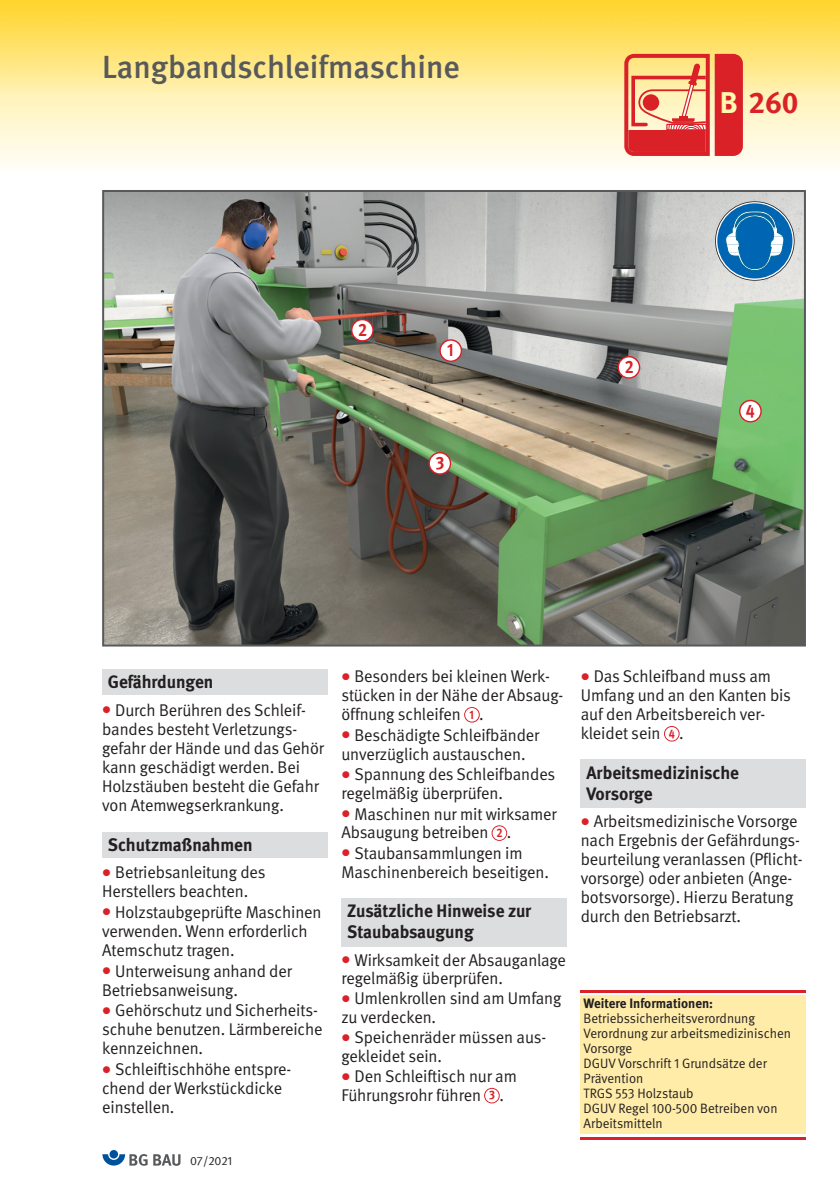
<style>
.page{position:relative;width:840px;height:1191px;background:#fff}
.page>*{position:absolute;margin:0;border:0;box-sizing:border-box;transform-origin:0 0}
.t1{font:500 32px "DGUV Meta";color:#58595b}
.t2{font:700 30px "DGUV Meta";color:#da2128}
.t3{font:700 18px/21px "DGUV Meta";color:#231f20}
.t4{font:700 18px "DGUV Meta";color:#da2128;scale:.9 1}
.t5{font:17px/19px "DGUV Meta";letter-spacing:-.005em;color:#231f20}
.t6{font:13.6px/15px "DGUV Meta";color:#231f20}
.t7{font:700 13.6px "DGUV Meta";color:#231f20}
.t8{font:700 12.4px "DGUV Meta";color:#da2128;scale:.9 1}
.t9{font:12px "DGUV Meta";letter-spacing:-.005em;color:#231f20}
.s1{color:#fff9ae}
.s2{color:#da2128}
</style>
<div class="page">
<svg style="left:0;top:96px;width:839px;height:70px;background:#fdeecf"></svg>
<img style="left:0;top:0;width:839px;height:96px">
<div style="left:642px;top:94px;width:16px;height:17px;background:#da2128;border-radius:50%"></div>
<svg style="left:671px;top:63px;width:29px;height:59px;background:#f5bb8e"></svg>
<svg style="left:624px;top:54px;width:9px;height:102px"></svg>
<div style="left:714px;top:54px;width:28px;height:102px;background:#da2128"></div>
<div style="left:102px;top:669px;width:225px;height:25px;background:#dcddde"></div>
<div style="left:102px;top:832px;width:225px;height:25px;background:#dcddde"></div>
<div style="left:341px;top:898px;width:225px;height:48px;background:#dcddde"></div>
<svg style="left:491px;top:825px;width:16px;height:16px"></svg>
<div style="left:492px;top:826px;width:14px;height:14px;background:#fff;border-radius:50%"></div>
<svg style="left:464px;top:707px;width:15px;height:15px"></svg>
<div style="left:465px;top:708px;width:13px;height:13px;background:#fff;border-radius:50%"></div>
<svg style="left:484px;top:1087px;width:15px;height:16px"></svg>
<div style="left:485px;top:1088px;width:13px;height:14px;background:#fff;border-radius:50%"></div>
<div style="left:580px;top:759px;width:225px;height:48px;background:#dcddde"></div>
<img style="left:105px;top:193px;width:697px;height:450px">
<div style="left:102px;top:190px;width:703px;height:456px;border:2px solid #58595b"></div>
<svg style="left:663px;top:726px;width:16px;height:15px"></svg>
<div style="left:664px;top:727px;width:14px;height:13px;background:#fff;border-radius:50%"></div>
<div style="left:109px;top:1150px;width:9px;height:8px;background:#00519c;border-radius:50%"></div>
<svg style="left:102px;top:1154px;width:45px;height:11px"></svg>
<svg style="left:153px;top:1154px;width:27px;height:11px"></svg>
<div style="left:580px;top:995px;width:225px;height:139px;background:#ffeca9"></div>
<hr style="left:580px;top:989px;width:225px;height:3px;background:#da2128">
<hr style="left:580px;top:1137px;width:225px;height:3px;background:#da2128">
<svg style="left:428px;top:452px;width:23px;height:23px"></svg>
<div style="left:429px;top:453px;width:20px;height:20px;background:#fff;border-radius:50%"></div>
<svg style="left:738px;top:400px;width:23px;height:22px"></svg>
<div style="left:740px;top:401px;width:20px;height:20px;background:#fff;border-radius:50%"></div>
<svg style="left:617px;top:356px;width:23px;height:23px"></svg>
<div style="left:618px;top:357px;width:20px;height:20px;background:#fff;border-radius:50%"></div>
<svg style="left:351px;top:319px;width:22px;height:22px"></svg>
<div style="left:352px;top:320px;width:20px;height:20px;background:#fff;border-radius:50%"></div>
<svg style="left:439px;top:339px;width:23px;height:23px"></svg>
<div style="left:440px;top:341px;width:20px;height:19px;background:#fff;border-radius:50%"></div>
<svg style="left:715px;top:202px;width:78px;height:78px"></svg>
<div style="left:717px;top:203px;width:75px;height:75px;background:#0066b3;border-radius:50%"></div>
<svg style="left:725px;top:211px;width:58px;height:59px"></svg>
<div style="left:714px;top:201px;width:80px;height:80px;border:2px solid #231f20;border-radius:50%"></div>
<h1 class="t1" style="left:102px;top:55px;width:359px">Langbandschleifmaschine</h1>
<h2 class="t2" style="left:719px;top:91px;width:80px"><span class="s1">B</span> 260</h2>
<p class="t4" style="left:358px;top:323px;width:12px">2</p>
<p class="t4" style="left:447px;top:343px;width:9px">1</p>
<p class="t4" style="left:435px;top:456px;width:11px">3</p>
<p class="t4" style="left:624px;top:360px;width:12px">2</p>
<p class="t4" style="left:745px;top:404px;width:11px">4</p>
<p class="t3" style="left:108px;top:673px;width:107px">Gefährdungen</p>
<p class="t5" style="left:102px;top:702px;width:223px"><span class="s2">●</span> Durch Berühren des Schleif - bandes besteht Verletzungs - gefahr der Hände und das Gehör kann geschädigt werden. Bei<br>Holzstäuben besteht die Gefahr von Atemwegserkrankung.</p>
<p class="t3" style="left:108px;top:835px;width:146px">Schutzmaßnahmen</p>
<p class="t5" style="left:102px;top:864px;width:165px"><span class="s2">●</span> Betriebsanleitung des<br>Herstellers beachten.</p>
<p class="t5" style="left:102px;top:904px;width:221px"><span class="s2">●</span> Holzstaubgeprüfte Maschinen verwenden. Wenn erforderlich<br>Atemschutz tragen.</p>
<p class="t5" style="left:102px;top:962px;width:191px"><span class="s2">●</span> Unterweisung anhand der<br>Betriebsanweisung.</p>
<p class="t5" style="left:102px;top:1002px;width:222px"><span class="s2">●</span> Gehörschutz und Sicherheits&shy;schuhe benutzen. Lärmbereiche kennzeichnen.</p>
<p class="t5" style="left:102px;top:1061px;width:190px"><span class="s2">●</span> Schleiftischhöhe entspre&shy;chend der Werkstückdicke einstellen.</p>
<p class="t9" style="left:190px;top:1156px;width:44px">07/2021</p>
<p class="t5" style="left:341px;top:668px;width:223px"><span class="s2">●</span> Besonders bei kleinen Werk&shy;stücken in der Nähe der Absaug - öffnung schleifen .</p>
<p class="t5" style="left:341px;top:726px;width:199px"><span class="s2">●</span> Beschädigte Schleifbänder unverzüglich austauschen.</p>
<p class="t5" style="left:341px;top:766px;width:215px"><span class="s2">●</span> Spannung des Schleifbandes regelmäßig überprüfen.</p>
<p class="t5" style="left:341px;top:805px;width:216px"><span class="s2">●</span> Maschinen nur mit wirksamer<br>Absaugung betreiben .</p>
<p class="t5" style="left:341px;top:845px;width:209px"><span class="s2">●</span> Staubansammlungen im<br>Maschinenbereich beseitigen.</p>
<p class="t3" style="left:347px;top:902px;width:186px">Zusätzliche Hinweise zur<br>Staubabsaugung</p>
<p class="t5" style="left:341px;top:951px;width:226px"><span class="s2">●</span> Wirksamkeit der Absauganlage regelmäßig überprüfen.</p>
<p class="t5" style="left:341px;top:990px;width:221px"><span class="s2">●</span> Umlenkrollen sind am Umfang zu verdecken.</p>
<p class="t5" style="left:341px;top:1029px;width:206px"><span class="s2">●</span> Speichenräder müssen aus - gekleidet sein.</p>
<p class="t5" style="left:341px;top:1068px;width:177px"><span class="s2">●</span> Den Schleiftisch nur am<br>Führungsrohr führen .</p>
<p class="t8" style="left:469px;top:709px;width:7px">1</p>
<p class="t8" style="left:496px;top:828px;width:8px">2</p>
<p class="t8" style="left:489px;top:1090px;width:8px">3</p>
<p class="t5" style="left:580px;top:668px;width:212px"><span class="s2">●</span> Das Schleifband muss am<br>Umfang und an den Kanten bis auf den Arbeitsbereich ver - kleidet sein .</p>
<p class="t3" style="left:586px;top:763px;width:154px">Arbeitsmedizinische<br>Vorsorge</p>
<p class="t5" style="left:580px;top:813px;width:223px"><span class="s2">●</span> Arbeitsmedizinische Vorsorge nach Ergebnis der Gefährdungs&shy;beurteilung veranlassen (Pflicht&shy;vorsorge) oder an bieten (Ange&shy;botsvorsorge). Hierzu Beratung durch den Betriebsarzt.</p>
<p class="t8" style="left:668px;top:728px;width:8px">4</p>
<p class="t7" style="left:583px;top:998px;width:131px">Weitere Informationen:</p>
<p class="t6" style="left:583px;top:1012px;width:209px">Betriebssicherheitsverordnung<br>Verordnung zur arbeitsmedizinischen<br>Vorsorge<br>DGUV Vorschrift 1 Grundsätze der<br>Prävention<br>TRGS 553 Holzstaub<br>DGUV Regel 100-500 Betreiben von<br>Arbeitsmitteln</p>
</div>
